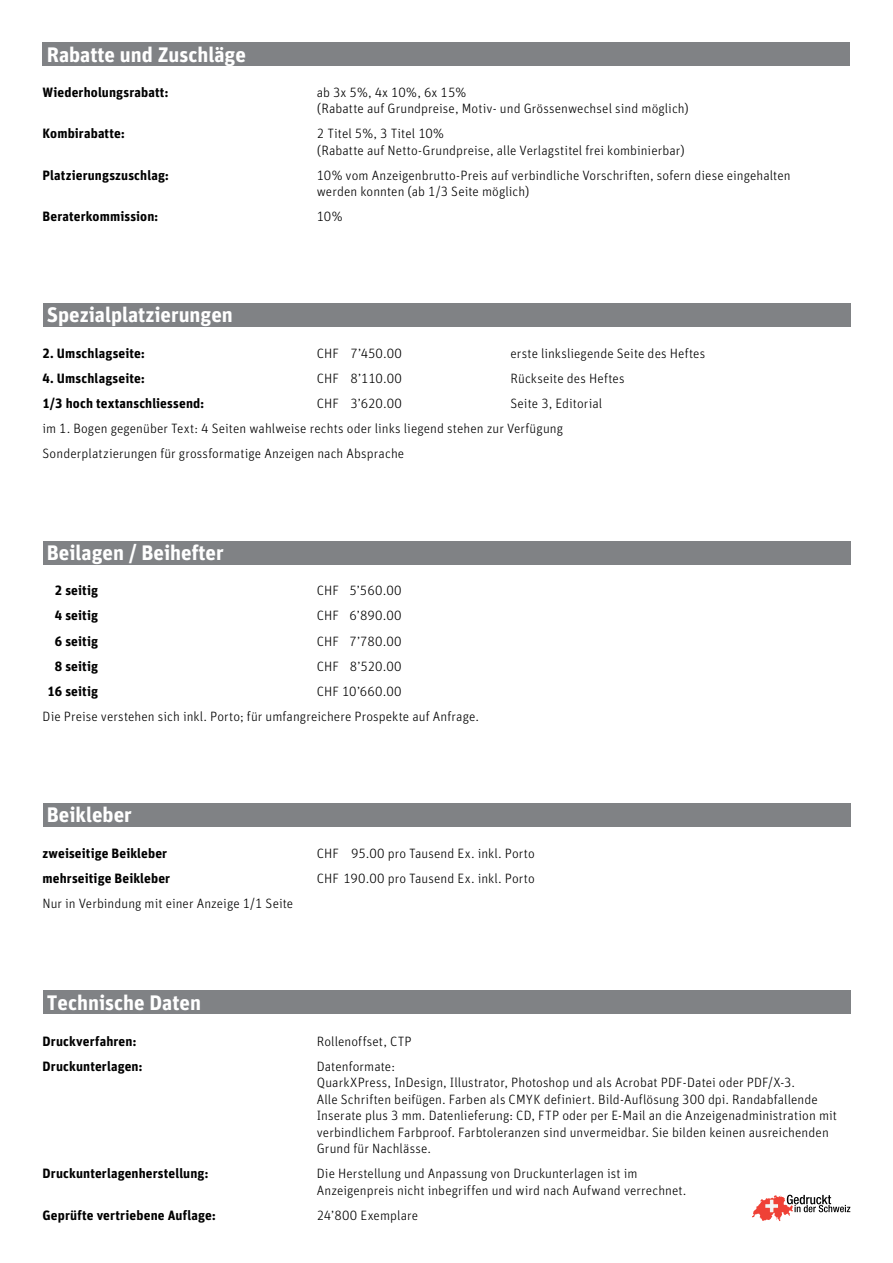
<style>
.page{position:relative;width:893px;height:1263px;background:#fff}
.page>*{position:absolute;margin:0;border:0;box-sizing:border-box;transform-origin:0 0}
.t1{font:21px "Unit Bold LF";color:#fff}
.t2{font:13.5px/16.5px "Unit Light LF";letter-spacing:.005em;color:#000}
.t3{font:13.5px "Unit Bold LF";letter-spacing:.01em;color:#000}
</style>
<div class="page">
<svg style="left:752px;top:1195px;width:98px;height:26px"></svg>
<div style="left:43px;top:43px;width:807px;height:23px;background:#808285"></div>
<div style="left:43px;top:303px;width:807px;height:24px;background:#808285"></div>
<div style="left:43px;top:541px;width:807px;height:24px;background:#808285"></div>
<div style="left:43px;top:803px;width:807px;height:23px;background:#808285"></div>
<div style="left:43px;top:990px;width:807px;height:24px;background:#808285"></div>
<h1 class="t1" style="left:47px;top:41px;width:201px">Rabatte und Zuschläge</h1>
<p class="t3" style="left:43px;top:83px;width:127px">Wiederholungsrabatt:</p>
<p class="t2" style="left:317px;top:83px;width:374px">ab 3x 5%, 4x 10%, 6x 15%<br>(Rabatte auf Grundpreise, Motiv- und Grössenwechsel sind möglich)</p>
<p class="t3" style="left:43px;top:125px;width:84px">Kombirabatte:</p>
<p class="t2" style="left:317px;top:125px;width:369px">2 Titel 5%, 3 Titel 10%<br>(Rabatte auf Netto-Grundpreise, alle Verlagstitel frei kombinierbar)</p>
<p class="t3" style="left:43px;top:167px;width:128px">Platzierungszuschlag:</p>
<p class="t2" style="left:317px;top:166px;width:475px">10% vom Anzeigenbrutto-Preis auf verbindliche Vorschriften, sofern diese eingehalten werden konnten (ab 1/3 Seite möglich)</p>
<p class="t3" style="left:43px;top:208px;width:117px">Beraterkommission:</p>
<p class="t2" style="left:317px;top:208px;width:27px">10%</p>
<h1 class="t1" style="left:47px;top:302px;width:188px">Spezialplatzierungen</h1>
<p class="t3" style="left:43px;top:345px;width:104px">2. Umschlagseite:</p>
<p class="t2" style="left:317px;top:345px;width:87px">CHF 7’450.00</p>
<p class="t2" style="left:511px;top:345px;width:196px">erste linksliegende Seite des Heftes</p>
<p class="t3" style="left:43px;top:370px;width:104px">4. Umschlagseite:</p>
<p class="t2" style="left:317px;top:370px;width:87px">CHF 8’110.00</p>
<p class="t2" style="left:511px;top:370px;width:116px">Rückseite des Heftes</p>
<p class="t3" style="left:43px;top:395px;width:163px">1/3 hoch textanschliessend:</p>
<p class="t2" style="left:317px;top:395px;width:87px">CHF 3’620.00</p>
<p class="t2" style="left:42px;top:391px;width:561px;line-height:25px;text-indent:468px">Seite 3, Editorial im 1. Bogen gegenüber Text: 4 Seiten wahlweise rechts oder links liegend stehen zur Verfügung<br>Sonderplatzierungen für grossformatige Anzeigen nach Absprache</p>
<h1 class="t1" style="left:47px;top:540px;width:178px">Beilagen / Beihefter</h1>
<p class="t3" style="left:55px;top:582px;width:45px">2 seitig</p>
<p class="t2" style="left:317px;top:582px;width:86px">CHF 5’560.00</p>
<p class="t3" style="left:55px;top:607px;width:45px">4 seitig</p>
<p class="t2" style="left:317px;top:607px;width:86px">CHF 6’890.00</p>
<p class="t3" style="left:55px;top:632px;width:45px">6 seitig</p>
<p class="t2" style="left:317px;top:632px;width:86px">CHF 7’780.00</p>
<p class="t3" style="left:55px;top:657px;width:45px">8 seitig</p>
<p class="t2" style="left:317px;top:657px;width:86px">CHF 8’520.00</p>
<p class="t3" style="left:48px;top:682px;width:52px">16 seitig</p>
<p class="t2" style="left:43px;top:678px;width:438px;line-height:25px;text-indent:274px">CHF 10’660.00<br>Die Preise verstehen sich inkl. Porto; für umfangreichere Prospekte auf Anfrage.</p>
<h1 class="t1" style="left:47px;top:802px;width:87px">Beikleber</h1>
<p class="t3" style="left:43px;top:845px;width:126px">zweiseitige Beikleber</p>
<p class="t2" style="left:317px;top:845px;width:220px">CHF 95.00 pro Tausend Ex. inkl. Porto</p>
<p class="t3" style="left:43px;top:870px;width:129px">mehrseitige Beikleber</p>
<p class="t2" style="left:317px;top:870px;width:220px">CHF 190.00 pro Tausend Ex. inkl. Porto</p>
<p class="t2" style="left:43px;top:895px;width:252px">Nur in Verbindung mit einer Anzeige 1/1 Seite</p>
<h1 class="t1" style="left:47px;top:989px;width:156px">Technische Daten</h1>
<p class="t3" style="left:43px;top:1032px;width:95px">Druckverfahren:</p>
<p class="t2" style="left:317px;top:1032px;width:96px">Rollenoffset, CTP</p>
<p class="t3" style="left:43px;top:1058px;width:101px">Druckunterlagen:</p>
<p class="t2" style="left:317px;top:1057px;width:522px">Datenformate:<br>QuarkXPress, InDesign, Illustrator, Photoshop und als Acrobat PDF-Datei oder PDF/X-3.<br>Alle Schriften beifügen. Farben als CMYK definiert. Bild-Auflösung 300 dpi. Randabfallende Inserate plus 3 mm. Datenlieferung: CD, FTP oder per E-Mail an die Anzeigenadministration mit verbindlichem Farbproof. Farbtoleranzen sind unvermeidbar. Sie bilden keinen ausreichenden Grund für Nachlässe.</p>
<p class="t3" style="left:43px;top:1165px;width:167px">Druckunterlagenherstellung:</p>
<p class="t2" style="left:317px;top:1165px;width:371px">Die Herstellung und Anpassung von Druckunterlagen ist im<br>Anzeigenpreis nicht inbegriffen und wird nach Aufwand verrechnet.</p>
<p class="t3" style="left:43px;top:1207px;width:175px">Geprüfte vertriebene Auflage:</p>
<p class="t2" style="left:317px;top:1207px;width:103px">24’800 Exemplare</p>
</div>
